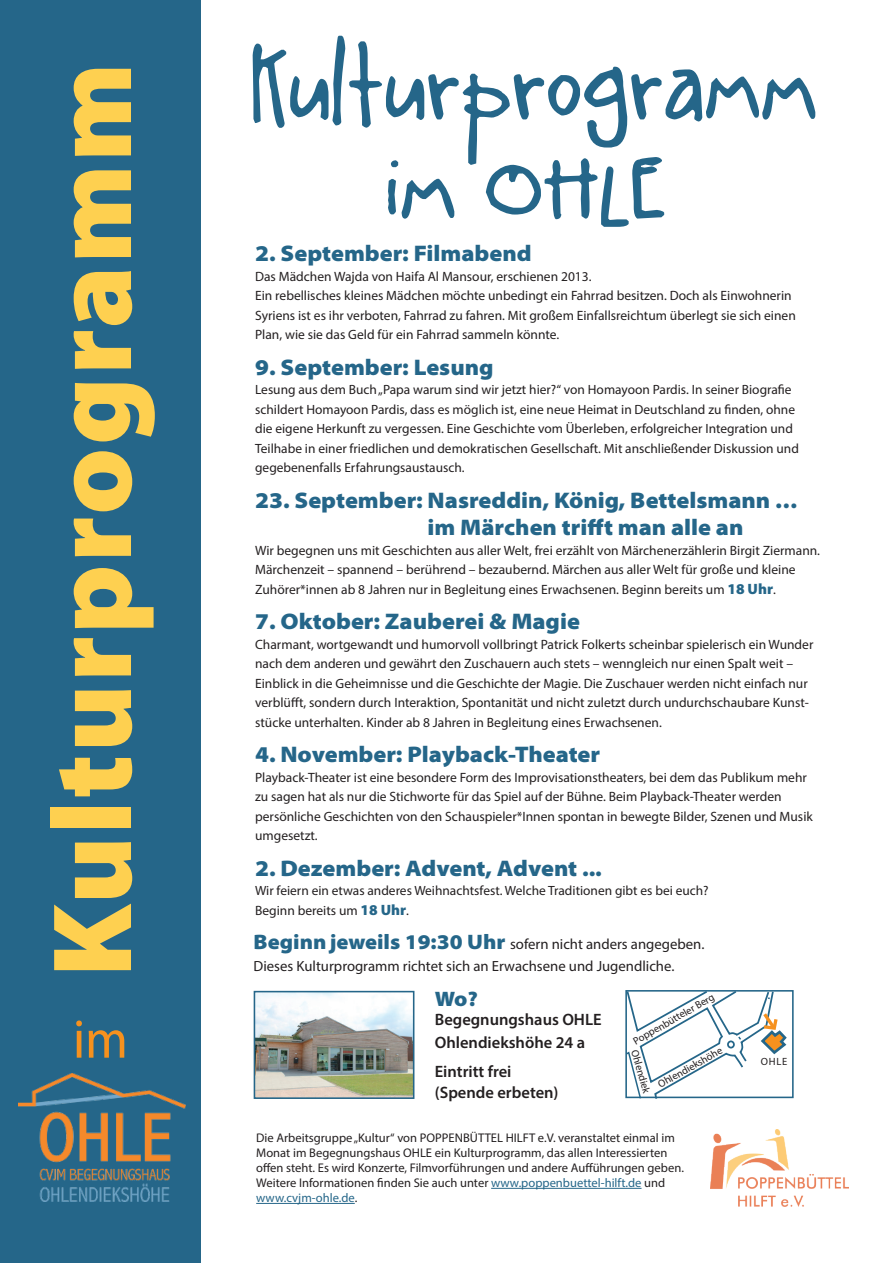
<style>
.page{position:relative;width:893px;height:1263px;background:#fff}
.page>*{position:absolute;margin:0;border:0;box-sizing:border-box;transform-origin:0 0}
.t1{font:900 114px "Myriad Pro";letter-spacing:.02em;color:#fed050}
.t2{font:87.6px "A Little Pot";color:#256689;scale:1.17 1}
.t3{font:79.5px "A Little Pot";color:#256689;scale:1.17 1}
.t4{font:semi-condensed 55.5px "Myriad Pro";color:#f6911e}
.t5{font:900 semi-expanded 22.65px/27px "Myriad Pro";color:#256689}
.t6{font:900 semi-expanded 21px "Myriad Pro";color:#256689}
.t7{font:600 16.5px/22.5px "Myriad Pro";color:#231f20}
.t8{font:14.7px/21.6px "Myriad Pro";color:#231f20}
.t9{font:13.5px/19.5px "Myriad Pro";color:#231f20}
.t10{font:13.35px/19.4px "Myriad Pro";color:#231f20}
.t11{font:12.6px/15.1px "Myriad Pro";color:#231f20}
.t12{font:10.5px "Myriad Pro";color:#231f20}
.s1{font-size:83.55px}
.s2{font-weight:900;font-size:15px;color:#256689}
.s3{font-size:13.35px}
.s4{font-weight:900;font-stretch:semi-expanded;font-size:21px;color:#256689}
.s5{color:#256689}
</style>
<div class="page">
<img style="left:257px;top:994px;width:154px;height:102px">
<div style="left:254px;top:991px;width:160px;height:108px;border:2px solid #256689"></div>
<div style="left:0;top:0;width:201px;height:1263px;background:#256689"></div>
<img style="left:711px;top:1129px;width:137px;height:77px">
<img style="left:18px;top:1073px;width:167px;height:128px">
<hr style="left:491px;top:1188px;width:150px;height:1px;background:#256689">
<hr style="left:256px;top:1203px;width:99px;height:1px;background:#256689">
<svg style="left:625px;top:990px;width:164px;height:109px"></svg>
<h1 class="t1" style="left:16px;top:977px;width:916px;rotate:-90deg">Kulturprogramm</h1>
<h3 class="t4" style="left:73px;top:1005px;width:56px">im</h3>
<h2 class="t2" style="left:251px;top:38px;width:485px">Kulturprogramm</h2>
<h3 class="t3" style="left:386px;top:151px;width:241px">i<span class="s1">m</span> OHLE</h3>
<h3 class="t5" style="left:255px;top:239px;width:278px">2. September: Filmabend</h3>
<p class="t9" style="left:255px;top:266px;width:542px">Das Mädchen Wajda von Haifa Al Mansour, erschienen 2013.<br>Ein rebellisches kleines Mädchen möchte unbedingt ein Fahrrad besitzen. Doch als Einwohnerin Syriens ist es ihr verboten, Fahrrad zu fahren. Mit großem Einfallsreichtum überlegt sie sich einen Plan, wie sie das Geld für ein Fahrrad sammeln könnte.</p>
<h3 class="t5" style="left:255px;top:353px;width:240px">9. September: Lesung</h3>
<p class="t10" style="left:255px;top:380px;width:545px">Lesung aus dem Buch „Papa warum sind wir jetzt hier?“ von Homayoon Pardis. In seiner Biografie schildert Homayoon Pardis, dass es möglich ist, eine neue Heimat in Deutschland zu finden, ohne die eigene Herkunft zu vergessen. Eine Geschichte vom Überleben, erfolgreicher Integration und Teilhabe in einer friedlichen und demokratischen Gesellschaft. Mit anschließender Diskussion und gegebenenfalls Erfahrungsaustausch.</p>
<h3 class="t5" style="left:428px;top:486px;width:372px;text-indent:-172px">23. September: Nasreddin, König, Bettelsmann … im Märchen trifft man alle an</h3>
<p class="t9" style="left:255px;top:540px;width:566px">Wir begegnen uns mit Geschichten aus aller Welt, frei erzählt von Märchenerzählerin Birgit Ziermann.<br>Märchenzeit – spannend – berührend – bezaubernd. Märchen aus aller Welt für große und kleine<br>Zuhörer*innen ab 8 Jahren nur in Begleitung eines Erwachsenen. Beginn bereits um <span class="s2">18 Uhr</span><span class="s3">.</span></p>
<h3 class="t5" style="left:255px;top:607px;width:326px">7. Oktober: Zauberei &amp; Magie</h3>
<p class="t9" style="left:255px;top:634px;width:560px">Charmant, wortgewandt und humorvoll vollbringt Patrick Folkerts scheinbar spielerisch ein Wunder nach dem anderen und gewährt den Zuschauern auch stets – wenngleich nur einen Spalt weit – Einblick in die Geheimnisse und die Geschichte der Magie. Die Zuschauer werden nicht einfach nur verblüfft, sondern durch Interaktion, Spontanität und nicht zuletzt durch undurchschaubare Kunst&shy;stücke unterhalten. Kinder ab 8 Jahren in Begleitung eines Erwachsenen.</p>
<h3 class="t5" style="left:255px;top:740px;width:347px">4. November: Playback-Theater</h3>
<p class="t9" style="left:255px;top:767px;width:559px">Playback-Theater ist eine besondere Form des Improvisationstheaters, bei dem das Publikum mehr zu sagen hat als nur die Stichworte für das Spiel auf der Bühne. Beim Playback-Theater werden persönliche Geschichten von den Schauspieler*Innen spontan in bewegte Bilder, Szenen und Musik umgesetzt.</p>
<h3 class="t5" style="left:255px;top:854px;width:348px">2. Dezember: Advent, Advent ...</h3>
<p class="t10" style="left:255px;top:881px;width:455px">Wir feiern ein etwas anderes Weihnachtsfest. Welche Traditionen gibt es bei euch?</p>
<p class="t9" style="left:255px;top:900px;width:155px">Beginn bereits um <span class="s2">18 Uhr</span><span class="s3">.</span></p>
<p class="t8" style="left:254px;top:933px;width:452px"><span class="s4">Beginn jeweils 19:30 Uhr</span> sofern nicht anders angegeben.<br>Dieses Kulturprogramm richtet sich an Erwachsene und Jugendliche.</p>
<h3 class="t6" style="left:435px;top:984px;width:45px">Wo?</h3>
<p class="t7" style="left:435px;top:1008px;width:168px">Begegnungshaus OHLE<br>Ohlendiekshöhe 24 a</p>
<p class="t7" style="left:435px;top:1060px;width:125px;line-height:21.6px">Eintritt frei (Spende erbeten)</p>
<p class="t11" style="left:256px;top:1130px;width:429px">Die Arbeitsgruppe „Kultur“ von POPPENBÜTTEL HILFT e.V. veranstaltet einmal im Monat im Begegnungshaus OHLE ein Kulturprogramm, das allen Interessierten offen steht. Es wird Konzerte, Filmvorführungen und andere Aufführungen geben.<br>Weitere Informationen finden Sie auch unter <span class="s5">www.poppenbuettel-hilft.de</span> und <span class="s5">www.cvjm-ohle.de</span>.</p>
<p class="t12" style="left:631px;top:1036px;width:93px;rotate:-30deg">Poppenbütteler Berg</p>
<p class="t12" style="left:656px;top:1079px;width:74px;rotate:-30deg">Ohlendiekshöhe</p>
<p class="t12" style="left:761px;top:1055px;width:28px">OHLE</p>
<p class="t12" style="left:641px;top:1048px;width:47px;rotate:74deg">Ohlendiek</p>
</div>
